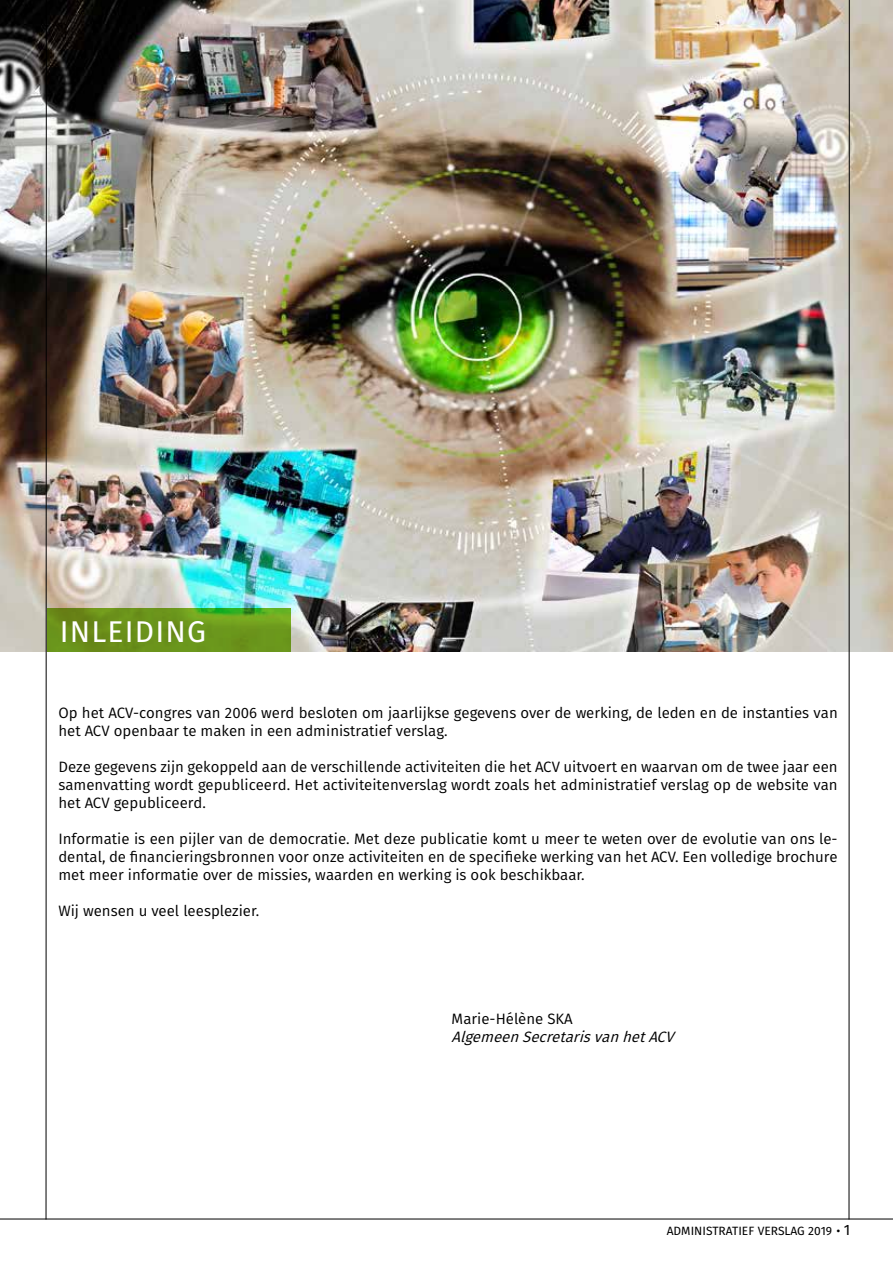
<style>
.page{position:relative;width:893px;height:1263px;background:#fff}
.page>*{position:absolute;margin:0;border:0;box-sizing:border-box;transform-origin:0 0}
.t1{font:30px "Fira Sans";letter-spacing:.04em;color:#fff}
.t2{font:15px/18px "Fira Sans";color:#000;text-align:justify}
.t3{font:italic 15px "Fira Sans";color:#000}
.t4{font:12px "Fira Sans";color:#000}
.s1{font-size:15px}
</style>
<div class="page">
<img style="left:0;top:0;width:893px;height:651px">
<hr style="left:0;top:1218px;width:893px;height:1px;background:#000">
<hr style="left:848px;top:0;width:2px;height:1219px;background:#000">
<hr style="left:46px;top:0;width:1px;height:1219px;background:#000">
<svg style="left:47px;top:608px;width:244px;height:43px;background:#69951b"></svg>
<h1 class="t1" style="left:60px;top:610px;width:148px">INLEIDING</h1>
<p class="t2" style="left:58px;top:703px;width:781px">Op het ACV-congres van 2006 werd besloten om jaarlijkse gegevens over de werking, de leden en de instanties van het ACV openbaar te maken in een administratief verslag.</p>
<p class="t2" style="left:58px;top:757px;width:781px">Deze gegevens zijn gekoppeld aan de verschillende activiteiten die het ACV uitvoert en waarvan om de twee jaar een samenvatting wordt gepubliceerd. Het activiteitenverslag wordt zoals het administratief verslag op de website van het ACV gepubliceerd.</p>
<p class="t2" style="left:58px;top:829px;width:781px">Informatie is een pijler van de democratie. Met deze publicatie komt u meer te weten over de evolutie van ons le&shy;dental, de financieringsbronnen voor onze activiteiten en de specifieke werking van het ACV. Een volledige brochure met meer informatie over de missies, waarden en werking is ook beschikbaar.</p>
<p class="t2" style="left:58px;top:901px;width:202px">Wij wensen u veel leesplezier.</p>
<p class="t2" style="left:451px;top:1009px;width:123px">Marie-Hélène SKA</p>
<p class="t3" style="left:451px;top:1026px;width:229px">AlgemeenSecretarisvanhetACV</p>
<p class="t4" style="left:667px;top:1222px;width:185px">ADMINISTRATIEF VERSLAG 2019 • <span class="s1">1</span></p>
</div>
